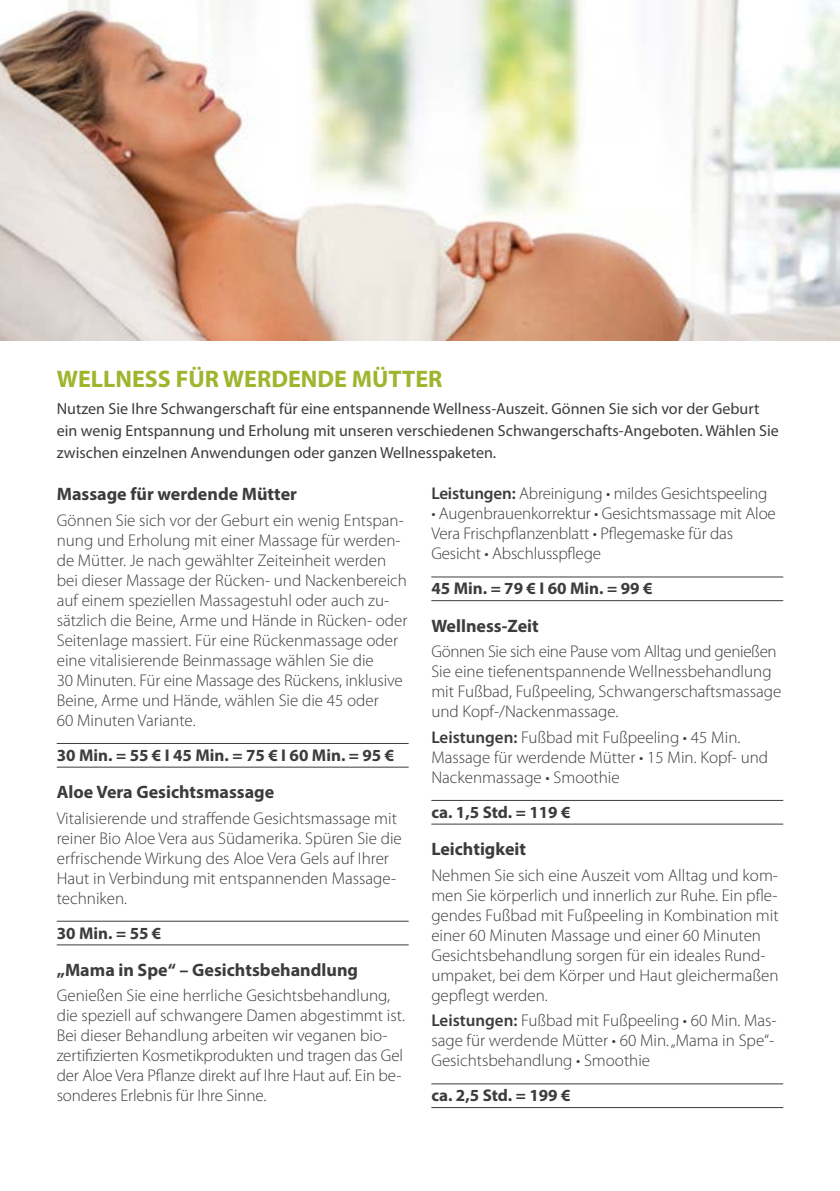
<style>
.page{position:relative;width:840px;height:1191px;background:#fff}
.page>*{position:absolute;margin:0;border:0;box-sizing:border-box;transform-origin:0 0}
.t1{font:700 24px "Myriad Pro";color:#a0b42e}
.t2{font:700 18px "Myriad Pro";color:#3c3c3b}
.t3{font:300 17px/20px "Myriad Pro";color:#3c3c3b}
.t4{font:700 17px "Myriad Pro";color:#3c3c3b}
.t5{font:16px/22px "Myriad Pro";color:#3c3c3b}
.s1{font-weight:600}
</style>
<div class="page">
<img style="left:0;top:0;width:839px;height:340px">
<hr style="left:57px;top:743px;width:351px;height:1px;background:#3c3c3b">
<hr style="left:57px;top:766px;width:351px;height:1px;background:#3c3c3b">
<hr style="left:57px;top:920px;width:351px;height:1px;background:#3c3c3b">
<hr style="left:57px;top:944px;width:351px;height:1px;background:#3c3c3b">
<hr style="left:431px;top:576px;width:351px;height:1px;background:#3c3c3b">
<hr style="left:431px;top:600px;width:351px;height:1px;background:#3c3c3b">
<hr style="left:431px;top:800px;width:351px;height:1px;background:#3c3c3b">
<hr style="left:431px;top:823px;width:351px;height:1px;background:#3c3c3b">
<hr style="left:431px;top:1083px;width:351px;height:1px;background:#3c3c3b">
<hr style="left:431px;top:1107px;width:351px;height:1px;background:#3c3c3b">
<h1 class="t1" style="left:57px;top:363px;width:387px">WELLNESS FÜR WERDENDE MÜTTER</h1>
<p class="t5" style="left:57px;top:398px;width:723px">Nutzen Sie Ihre Schwangerschaft für eine entspannende Wellness-Auszeit. Gönnen Sie sich vor der Geburt ein wenig Entspannung und Erholung mit unseren verschiedenen Schwangerschafts-Angeboten. Wählen Sie zwischen einzelnen Anwendungen oder ganzen Wellnesspaketen.</p>
<p class="t2" style="left:57px;top:482px;width:242px">Massage für werdende Mütter</p>
<p class="t3" style="left:57px;top:510px;width:352px">Gönnen Sie sich vor der Geburt ein wenig Entspan&shy;nung und Erholung mit einer Massage für werden&shy;de Mütter. Je nach gewählter Zeiteinheit werden bei dieser Massage der Rücken- und Nackenbereich auf einem speziellen Massagestuhl oder auch zu&shy;sätzlich die Beine, Arme und Hände in Rücken- oder Seitenlage massiert. Für eine Rückenmassage oder eine vitalisierende Beinmassage wählen Sie die<br>30 Minuten. Für eine Massage des Rückens, inklusive Beine, Arme und Hände, wählen Sie die 45 oder<br>60 Minuten Variante.</p>
<p class="t4" style="left:57px;top:744px;width:339px">30 Min. = 55 € I 45 Min. = 75 € I 60 Min. = 95 €</p>
<p class="t2" style="left:57px;top:780px;width:219px">Aloe Vera Gesichtsmassage</p>
<p class="t3" style="left:57px;top:808px;width:346px">Vitalisierende und straffende Gesichtsmassage mit reiner Bio Aloe Vera aus Südamerika. Spüren Sie die erfrischende Wirkung des Aloe Vera Gels auf Ihrer Haut in Verbindung mit entspannenden Massage&shy;techniken.</p>
<p class="t4" style="left:57px;top:922px;width:106px">30 Min. = 55 €</p>
<p class="t2" style="left:57px;top:958px;width:303px">„Mama in Spe“ – Gesichtsbehandlung</p>
<p class="t3" style="left:57px;top:986px;width:349px">Genießen Sie eine herrliche Gesichtsbehandlung, die speziell auf schwangere Damen abgestimmt ist.<br>Bei dieser Behandlung arbeiten wir veganen bio&shy;zertifizierten Kosmetikprodukten und tragen das Gel der Aloe Vera Pflanze direkt auf Ihre Haut auf. Ein be&shy;sonderes Erlebnis für Ihre Sinne.</p>
<p class="t3" style="left:431px;top:484px;width:337px"><span class="s1">Leistungen:</span> Abreinigung • mildes Gesichtspeeling</p>
<p class="t3" style="left:431px;top:504px;width:346px">• Augenbrauenkorrektur • Gesichtsmassage mit Aloe<br>Vera Frischpflanzenblatt • Pflegemaske für das<br>Gesicht • Abschlusspflege</p>
<p class="t4" style="left:431px;top:577px;width:222px">45 Min. = 79 € I 60 Min. = 99 €</p>
<p class="t2" style="left:431px;top:613px;width:109px">Wellness-Zeit</p>
<p class="t3" style="left:431px;top:642px;width:351px">Gönnen Sie sich eine Pause vom Alltag und genießen Sie eine tiefenentspannende Wellnessbehandlung mit Fußbad, Fußpeeling, Schwangerschaftsmassage und Kopf-/Nackenmassage.</p>
<p class="t3" style="left:431px;top:727px;width:338px"><span class="s1">Leistungen:</span> Fußbad mit Fußpeeling • 45 Min.<br>Massage für werdende Mütter • 15 Min. Kopf- und<br>Nackenmassage • Smoothie</p>
<p class="t4" style="left:431px;top:801px;width:141px">ca. 1,5 Std. = 119 €</p>
<p class="t2" style="left:431px;top:837px;width:96px">Leichtigkeit</p>
<p class="t3" style="left:431px;top:865px;width:348px">Nehmen Sie sich eine Auszeit vom Alltag und kom&shy;men Sie körperlich und innerlich zur Ruhe. Ein pfle&shy;gendes Fußbad mit Fußpeeling in Kombination mit einer 60 Minuten Massage und einer 60 Minuten Gesichtsbehandlung sorgen für ein ideales Rund&shy;umpaket, bei dem Körper und Haut gleichermaßen gepflegt werden.</p>
<p class="t3" style="left:431px;top:1011px;width:346px"><span class="s1">Leistungen:</span> Fußbad mit Fußpeeling • 60 Min. Mas&shy;sage für werdende Mütter • 60 Min. „Mama in Spe“-<br>Gesichtsbehandlung • Smoothie</p>
<p class="t4" style="left:431px;top:1084px;width:141px">ca. 2,5 Std. = 199 €</p>
</div>
